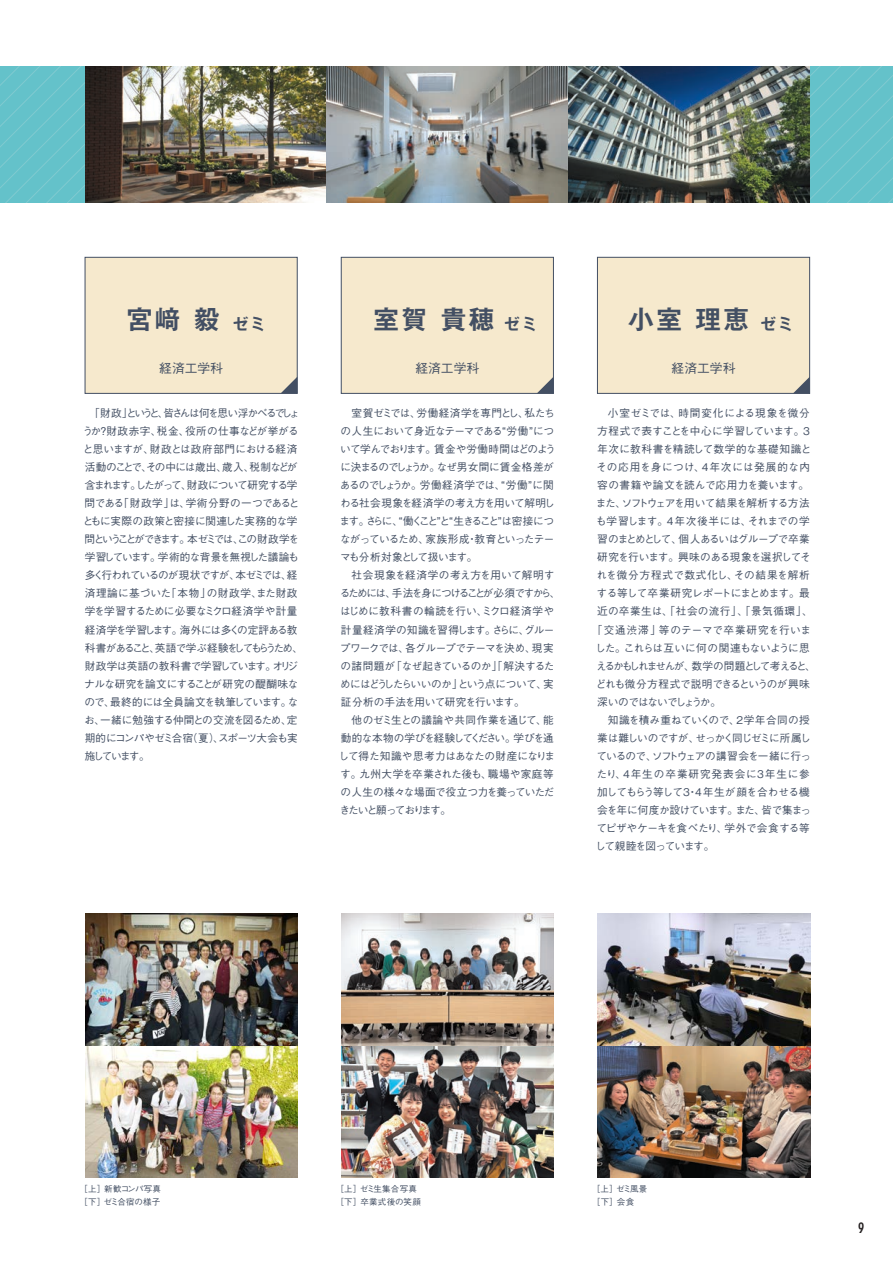
<style>
.page{position:relative;width:893px;height:1263px;background:#fff}
.page>*{position:absolute;margin:0;border:0;box-sizing:border-box;transform-origin:0 0}
.t1{font:700 25.5px "Gothic MB101 Pr 5 De";letter-spacing:.1em;color:#434f63}
.t2{font:700 condensed 14.85px "DIN Neuzeit Grotesk";color:#231f20}
.t3{font:500 12.75px "Gothic BBB Pr 5";color:#434f63}
.t4{font:500 10.65px/18px "Gothic BBB Pr 5";letter-spacing:-.05em;color:#434f63}
.t5{font:500 10.65px "Gothic BBB Pr 5";letter-spacing:.05em;color:#434f63}
.t6{font:500 10.65px "Gothic BBB Pr 5";letter-spacing:.01em;color:#434f63}
.t7{font:500 10.65px "Gothic BBB Pr 5";letter-spacing:-.09em;color:#434f63}
.t8{font:500 10.65px "Gothic BBB Pr 5";letter-spacing:-.165em;color:#434f63}
.t9{font:500 10.65px "Gothic BBB Pr 5";letter-spacing:-.1em;color:#434f63}
.t10{font:500 10.65px "Gothic BBB Pr 5";letter-spacing:-.07em;color:#434f63}
.t11{font:500 10.65px "Gothic BBB Pr 5";letter-spacing:-.075em;color:#434f63}
.t12{font:500 10.65px "Gothic BBB Pr 5";letter-spacing:-.015em;color:#434f63}
.t13{font:500 10.65px "Gothic BBB Pr 5";letter-spacing:.005em;color:#434f63}
.t14{font:500 10.65px "Gothic BBB Pr 5";letter-spacing:-.02em;color:#434f63}
.t15{font:500 10.65px "Gothic BBB Pr 5";letter-spacing:-.025em;color:#434f63}
.t16{font:500 10.65px "Gothic BBB Pr 5";letter-spacing:.03em;color:#434f63}
.t17{font:500 10.65px "Gothic BBB Pr 5";letter-spacing:.055em;color:#434f63}
.t18{font:500 10.65px "Gothic BBB Pr 5";letter-spacing:.075em;color:#434f63}
.t19{font:500 10.65px "Gothic BBB Pr 5";letter-spacing:.085em;color:#434f63}
.t20{font:500 10.65px "Gothic BBB Pr 5";letter-spacing:.025em;color:#434f63}
.t21{font:500 10.65px "Gothic BBB Pr 5";letter-spacing:-.085em;color:#434f63}
.t22{font:500 8.55px/12.8px "Gothic BBB Pr 5";letter-spacing:.015em;color:#434f63}
.t23{font:500 8.55px/12.8px "Gothic BBB Pr 5";letter-spacing:-.005em;color:#434f63}
.s1{font-size:15.9px}
</style>
<div class="page">
<svg style="left:1px;top:67px;width:21px;height:136px;background:#65c2ca"></svg>
<svg style="left:22px;top:67px;width:20px;height:136px;background:#65c2ca"></svg>
<svg style="left:42px;top:67px;width:21px;height:136px;background:#65c2ca"></svg>
<svg style="left:63px;top:67px;width:20px;height:136px;background:#65c2ca"></svg>
<svg style="left:810px;top:67px;width:83px;height:136px;background:#65c2ca"></svg>
<img style="left:85px;top:67px;width:242px;height:136px">
<img style="left:327px;top:67px;width:241px;height:136px">
<img style="left:568px;top:67px;width:242px;height:136px">
<img style="left:85px;top:913px;width:213px;height:264px">
<img style="left:341px;top:913px;width:213px;height:264px">
<img style="left:597px;top:913px;width:213px;height:264px">
<div style="left:85px;top:257px;width:213px;height:137px;background:#f6e9cd;border:1px solid #434f63"></div>
<div style="left:341px;top:257px;width:213px;height:137px;background:#f6e9cd;border:1px solid #434f63"></div>
<div style="left:597px;top:257px;width:213px;height:137px;background:#f6e9cd;border:1px solid #434f63"></div>
<svg style="left:280px;top:377px;width:17px;height:17px"></svg>
<svg style="left:537px;top:377px;width:17px;height:17px"></svg>
<svg style="left:793px;top:377px;width:17px;height:17px"></svg>
<h1 class="t1" style="left:127px;top:298px;width:140px">宮﨑 毅 <span class="s1">ゼミ</span></h1>
<h1 class="t1" style="left:374px;top:298px;width:165px">室賀 貴穂 <span class="s1">ゼミ</span></h1>
<h1 class="t1" style="left:628px;top:298px;width:167px">小室 理恵 <span class="s1">ゼミ</span></h1>
<p class="t3" style="left:159px;top:358px;width:65px">経済工学科</p>
<p class="t3" style="left:415px;top:358px;width:65px">経済工学科</p>
<p class="t3" style="left:672px;top:358px;width:65px">経済工学科</p>
<p class="t4" style="left:82px;top:403px;width:222px;text-indent:7px">「財政」というと、皆さんは何を思い浮かべるでしょうか？財政赤字、税金、役所の仕事などが挙がると思いますが、財政とは政府部門における経済活動のことで、その中には歳出、歳入、税制などが含まれます。したがって、財政について研究する学問である「財政学」は、学術分野の一つであるとともに実際の政策と密接に関連した実務的な学問ということができます。本ゼミでは、この財政学を学習しています。学術的な背景を無視した議論も多く行われているのが現状ですが、本ゼミでは、経済理論に基づいた「本物」の財政学、また財政学を学習するために必要なミクロ経済学や計量経済学を学習します。海外には多くの定評ある教科書があること、英語で学ぶ経験をしてもらうため、財政学は英語の教科書で学習しています。オリジナルな研究を論文にすることが研究の醍醐味なので、最終的には全員論文を執筆しています。なお、一緒に勉強する仲間との交流を図るため、定期的にコンパやゼミ合宿（夏）、スポーツ大会も実施しています。</p>
<p class="t4" style="left:340px;top:403px;width:218px;text-indent:12px">室賀ゼミでは、労働経済学を専門とし、私たちの人生において身近なテーマである“労働”について学んでおります。賃金や労働時間はどのように決まるのでしょうか。なぜ男女間に賃金格差があるのでしょうか。労働経済学では、“労働”に関わる社会現象を経済学の考え方を用いて解明します。さらに、“働くこと”と“生きること”は密接につながっているため、家族形成・教育といったテーマも分析対象として扱います。</p>
<p class="t4" style="left:340px;top:565px;width:222px;text-indent:12px">社会現象を経済学の考え方を用いて解明するためには、手法を身につけることが必須ですから、はじめに教科書の輪読を行い、ミクロ経済学や計量経済学の知識を習得します。さらに、グループワークでは、各グループでテーマを決め、現実の諸問題が「なぜ起きているのか」「解決するためにはどうしたらいいのか」という点について、実証分析の手法を用いて研究を行います。</p>
<p class="t4" style="left:338px;top:710px;width:218px;text-indent:13px">他のゼミ生との議論や共同作業を通じて、能動的な本物の学びを経験してください。学びを通して得た知識や思考力はあなたの財産になります。九州大学を卒業された後も、職場や家庭等の人生の様々な場面で役立つ力を養っていただきたいと願っております。</p>
<p class="t20" style="left:608px;top:404px;width:203px">小室ゼミでは、時間変化による現象を微分</p>
<p class="t12" style="left:597px;top:422px;width:214px">方程式で表すことを中心に学習しています。3</p>
<p class="t16" style="left:597px;top:440px;width:216px">年次に教科書を精読して数学的な基礎知識と</p>
<p class="t17" style="left:596px;top:458px;width:215px">その応用を身につけ、4年次には発展的な内</p>
<p class="t6" style="left:597px;top:476px;width:213px">容の書籍や論文を読んで応用力を養います。</p>
<p class="t4" style="left:596px;top:493px;width:215px">また、ソフトウェアを用いて結果を解析する方法</p>
<p class="t13" style="left:596px;top:512px;width:216px">も学習します。4年次後半には、それまでの学</p>
<p class="t9" style="left:597px;top:531px;width:214px">習のまとめとして、個人あるいはグループで卒業</p>
<p class="t4" style="left:597px;top:547px;width:215px">研究を行います。興味のある現象を選択してそ</p>
<p class="t18" style="left:597px;top:567px;width:215px">れを微分方程式で数式化し、その結果を解析</p>
<p class="t4" style="left:597px;top:583px;width:215px">する等して卒業研究レポートにまとめます。最</p>
<p class="t5" style="left:597px;top:603px;width:217px">近の卒業生は、「社会の流行」、「景気循環」、</p>
<p class="t5" style="left:592px;top:621px;width:221px">「交通渋滞」等のテーマで卒業研究を行いま</p>
<p class="t4" style="left:595px;top:638px;width:216px">した。これらは互いに何の関連もないように思</p>
<p class="t8" style="left:596px;top:657px;width:221px">えるかもしれませんが、数学の問題として考えると、</p>
<p class="t14" style="left:596px;top:675px;width:216px">どれも微分方程式で説明できるというのが興味</p>
<p class="t7" style="left:597px;top:693px;width:125px">深いのではないでしょうか。</p>
<p class="t6" style="left:608px;top:711px;width:203px">知識を積み重ねていくので、2学年合同の授</p>
<p class="t7" style="left:597px;top:729px;width:215px">業は難しいのですが、せっかく同じゼミに所属し</p>
<p class="t10" style="left:596px;top:747px;width:216px">ているので、ソフトウェアの講習会を一緒に行っ</p>
<p class="t19" style="left:596px;top:765px;width:215px">たり、4年生の卒業研究発表会に3年生に参</p>
<p class="t4" style="left:597px;top:782px;width:214px">加してもらう等して3・4年生が顔を合わせる機</p>
<p class="t11" style="left:597px;top:802px;width:215px">会を年に何度か設けています。また、皆で集まっ</p>
<p class="t15" style="left:596px;top:820px;width:215px">てピザやケーキを食べたり、学外で会食する等</p>
<p class="t21" style="left:595px;top:838px;width:121px">して親睦を図っています。</p>
<p class="t23" style="left:79px;top:1181px;width:83px">［上］新歓コンパ写真［下］ゼミ合宿の様子</p>
<p class="t22" style="left:335px;top:1181px;width:87px">［上］ゼミ生集合写真［下］卒業式後の笑顔</p>
<p class="t22" style="left:592px;top:1181px;width:57px">［上］ゼミ風景［下］会食</p>
<h2 class="t2" style="left:858px;top:1219px;width:8px">9</h2>
</div>
